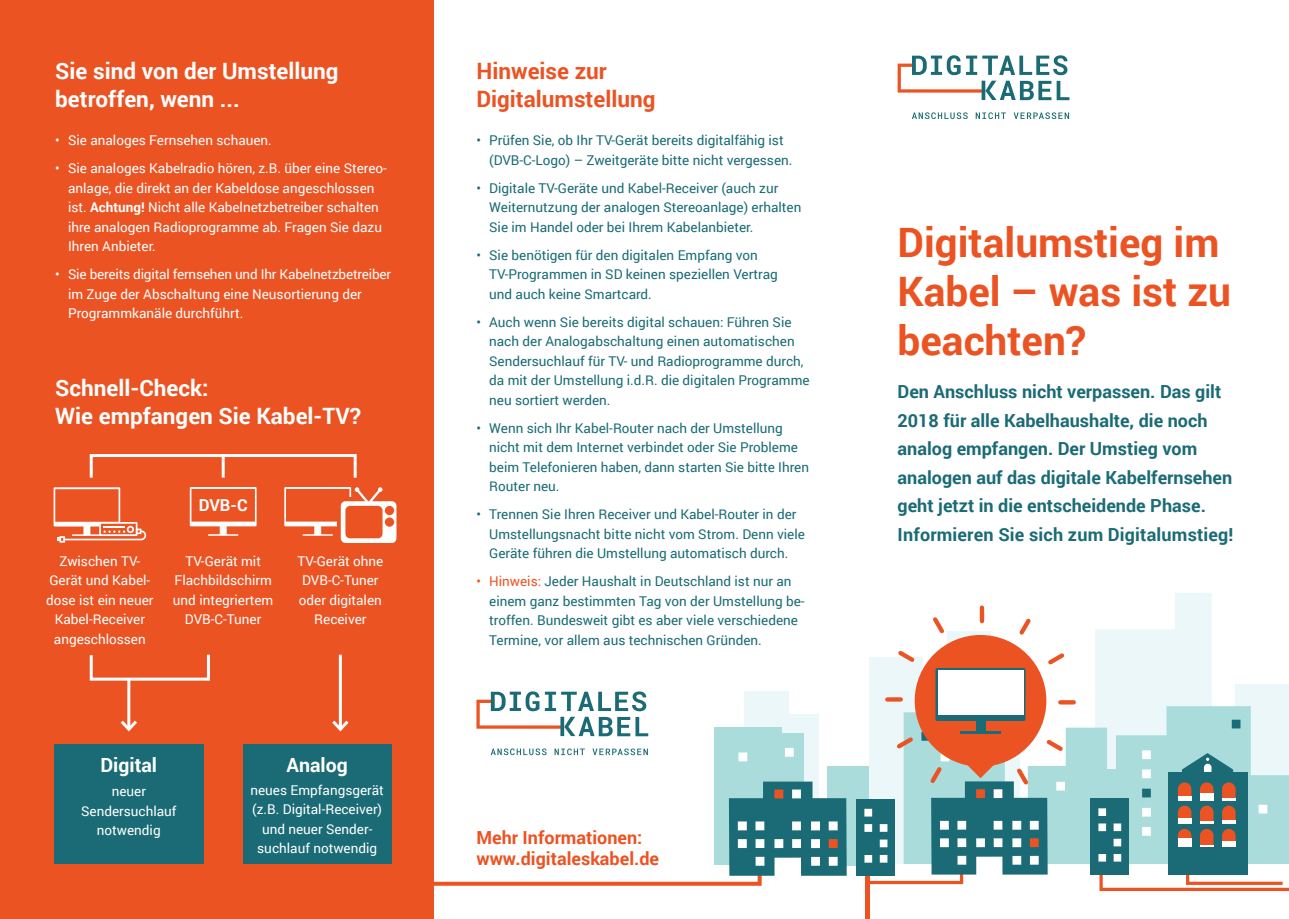
<style>
.page{position:relative;width:1289px;height:919px;background:#fff}
.page>*{position:absolute;margin:0;border:0;box-sizing:border-box;transform-origin:0 0}
.t1{font:700 40.5px/48.6px "Roboto";color:#ec5323}
.t2{font:700 22.5px/28.5px "Roboto";color:#fff}
.t3{font:700 22.5px/28.5px "Roboto";color:#ec5323}
.t4{font:700 19.5px "Roboto";color:#fff}
.t5{font:700 18px/28.5px "Roboto";color:#1a6b75}
.t6{font:700 18px/21.6px "Roboto";color:#ec5323}
.t7{font:700 16.5px "Roboto";color:#fff}
.t8{font:13.5px/19.5px "Roboto";color:#1a6b75}
.t9{font:13.5px/19.5px "Roboto";color:#fff;text-align:center}
.s1{font-weight:700}
.s2{color:#ec5323}
</style>
<div class="page">
<div style="left:0;top:0;width:433px;height:918px;background:#ec5323"></div>
<svg style="left:868px;top:593px;width:420px;height:297px"></svg>
<hr style="left:865px;top:873px;width:4px;height:45px;background:#ec5323">
<div style="left:744px;top:691px;width:45px;height:174px;background:#ebf7f8"></div>
<div style="left:789px;top:714px;width:29px;height:151px;background:#ebf7f8"></div>
<div style="left:714px;top:727px;width:67px;height:138px;background:#abdcdc"></div>
<div style="left:767px;top:733px;width:36px;height:132px;background:#abdcdc"></div>
<div style="left:826px;top:765px;width:42px;height:100px;background:#abdcdc"></div>
<svg style="left:329px;top:781px;width:517px;height:104px"></svg>
<div style="left:774px;top:857px;width:27px;height:19px;background:#fff"></div>
<div style="left:737px;top:821px;width:9px;height:9px;background:#fff"></div>
<div style="left:738px;top:839px;width:8px;height:9px;background:#fff"></div>
<div style="left:738px;top:856px;width:8px;height:9px;background:#1a6b75"></div>
<div style="left:755px;top:821px;width:9px;height:9px;background:#fff"></div>
<div style="left:738px;top:752px;width:9px;height:9px;background:#fff"></div>
<div style="left:785px;top:747px;width:8px;height:9px;background:#fff"></div>
<div style="left:755px;top:839px;width:9px;height:8px;background:#fff"></div>
<div style="left:755px;top:856px;width:9px;height:9px;background:#fff"></div>
<div style="left:774px;top:821px;width:9px;height:9px;background:#1a6b75"></div>
<div style="left:774px;top:839px;width:9px;height:9px;background:#fff"></div>
<div style="left:792px;top:821px;width:9px;height:9px;background:#fff"></div>
<div style="left:774px;top:789px;width:9px;height:9px;background:#ec5323"></div>
<div style="left:792px;top:789px;width:9px;height:9px;background:#fff"></div>
<div style="left:792px;top:839px;width:9px;height:8px;background:#fff"></div>
<div style="left:811px;top:821px;width:9px;height:9px;background:#fff"></div>
<div style="left:811px;top:839px;width:9px;height:9px;background:#fff"></div>
<div style="left:811px;top:856px;width:9px;height:9px;background:#fff"></div>
<div style="left:828px;top:821px;width:9px;height:9px;background:#fff"></div>
<div style="left:828px;top:839px;width:9px;height:9px;background:#ec5323"></div>
<div style="left:828px;top:856px;width:9px;height:9px;background:#fff"></div>
<div style="left:856px;top:798px;width:39px;height:77px;background:#1a6b75"></div>
<div style="left:864px;top:854px;width:8px;height:8px;background:#fff"></div>
<div style="left:879px;top:839px;width:8px;height:8px;background:#fff"></div>
<div style="left:879px;top:854px;width:8px;height:8px;background:#fff"></div>
<div style="left:864px;top:808px;width:8px;height:8px;background:#fff"></div>
<div style="left:864px;top:824px;width:8px;height:7px;background:#fff"></div>
<div style="left:879px;top:824px;width:8px;height:7px;background:#fff"></div>
<svg style="left:89px;top:654px;width:121px;height:28px"></svg>
<div style="left:90px;top:454px;width:266px;height:25px;border:3px solid #fff"></div>
<hr style="left:222px;top:456px;width:3px;height:21px;background:#fff">
<hr style="left:339px;top:654px;width:3px;height:75px;background:#fff">
<svg style="left:332px;top:717px;width:17px;height:15px"></svg>
<hr style="left:127px;top:679px;width:3px;height:50px;background:#fff">
<svg style="left:120px;top:717px;width:17px;height:15px"></svg>
<div style="left:243px;top:744px;width:148px;height:119px;background:#1a6b75"></div>
<div style="left:54px;top:744px;width:149px;height:119px;background:#1a6b75"></div>
<svg style="left:190px;top:487px;width:67px;height:48px"></svg>
<svg style="left:54px;top:487px;width:92px;height:55px"></svg>
<svg style="left:284px;top:487px;width:112px;height:56px"></svg>
<svg style="left:476px;top:691px;width:172px;height:64px"></svg>
<svg style="left:897px;top:55px;width:172px;height:64px"></svg>
<h2 class="t2" style="left:55px;top:56px;width:285px">Sie sind von der Umstellung betroffen, wenn ...</h2>
<p class="t9" style="left:55px;top:130px;width:218px">• Sie analoges Fernsehen schauen.</p>
<p class="t9" style="left:68px;top:158px;width:320px;text-align:left;text-indent:-13px">• Sie analoges Kabelradio hören, z.B. über eine Stereo&shy;anlage, die direkt an der Kabeldose angeschlossen ist. <span class="s1">Achtung!</span> Nicht alle Kabelnetzbetreiber schalten ihre analogen Radioprogramme ab. Fragen Sie dazu Ihren Anbieter.</p>
<p class="t9" style="left:68px;top:264px;width:324px;text-align:left;text-indent:-13px">• Sie bereits digital fernsehen und Ihr Kabelnetzbetreiber im Zuge der Abschaltung eine Neusortierung der<br>Programmkanäle durchführt.</p>
<h2 class="t2" style="left:55px;top:372px;width:307px">Schnell-Check:<br>Wie empfangen Sie Kabel-TV?</h2>
<p class="t7" style="left:199px;top:493px;width:50px">DVB-C</p>
<p class="t9" style="left:46px;top:550px;width:109px">Zwischen TV-<br>Gerät und Kabel&shy;dose ist ein neuer<br>Kabel-Receiver angeschlossen</p>
<p class="t9" style="left:297px;top:550px;width:87px">TV-Gerät ohne<br>DVB-C-Tuner oder digitalen<br>Receiver</p>
<p class="t9" style="left:173px;top:550px;width:102px">TV-Gerät mit<br>Flachbildschirm und integriertem<br>DVB-C-Tuner</p>
<h3 class="t4" style="left:100px;top:751px;width:58px">Digital</h3>
<p class="t9" style="left:81px;top:781px;width:97px">neuer<br>Sendersuchlauf notwendig</p>
<h3 class="t4" style="left:286px;top:751px;width:63px">Analog</h3>
<p class="t9" style="left:250px;top:779px;width:135px">neues Empfangsgerät (z.B. Digital-Receiver) und neuer Sender&shy;suchlauf notwendig</p>
<h2 class="t3" style="left:476px;top:56px;width:180px">Hinweise zur<br>Digitalumstellung</h2>
<p class="t8" style="left:489px;top:130px;width:305px;text-indent:-13px">• Prüfen Sie, ob Ihr TV-Gerät bereits digitalfähig ist (DVB-C-Logo) – Zweitgeräte bitte nicht vergessen.</p>
<p class="t8" style="left:489px;top:178px;width:313px;text-indent:-13px">• Digitale TV-Geräte und Kabel-Receiver (auch zur<br>Weiternutzung der analogen Stereoanlage) erhalten<br>Sie im Handel oder bei Ihrem Kabelanbieter.</p>
<p class="t8" style="left:489px;top:245px;width:290px;text-indent:-13px">• Sie benötigen für den digitalen Empfang von<br>TV-Programmen in SD keinen speziellen Vertrag und auch keine Smartcard.</p>
<p class="t8" style="left:489px;top:312px;width:322px;text-indent:-13px">• Auch wenn Sie bereits digital schauen: Führen Sie nach der Analogabschaltung einen automatischen Sendersuchlauf für TV- und Radioprogramme durch, da mit der Umstellung i.d.R. die digitalen Programme neu sortiert werden.</p>
<p class="t8" style="left:489px;top:418px;width:321px;text-indent:-13px">• Wenn sich Ihr Kabel-Router nach der Umstellung nicht mit dem Internet verbindet oder Sie Probleme beim Telefonieren haben, dann starten Sie bitte Ihren Router neu.</p>
<p class="t8" style="left:489px;top:504px;width:317px;text-indent:-13px">• Trennen Sie Ihren Receiver und Kabel-Router in der<br>Umstellungsnacht bitte nicht vom Strom. Denn viele<br>Geräte führen die Umstellung automatisch durch.</p>
<p class="t8" style="left:489px;top:571px;width:317px;text-indent:-13px"><span class="s2">• Hinweis:</span> Jeder Haushalt in Deutschland ist nur an einem ganz bestimmten Tag von der Umstellung be&shy;troffen. Bundesweit gibt es aber viele verschiedene Termine, vor allem aus technischen Gründen.</p>
<h3 class="t6" style="left:476px;top:825px;width:184px">Mehr Informationen: www.digitaleskabel.de</h3>
<h1 class="t1" style="left:897px;top:217px;width:335px">Digitalumstieg im<br>Kabel – was ist zu beachten?</h1>
<p class="t5" style="left:897px;top:377px;width:337px">Den Anschluss nicht verpassen. Das gilt 2018 für alle Kabelhaushalte, die noch analog empfangen. Der Umstieg vom analogen auf das digitale Kabelfernsehen geht jetzt in die entscheidende Phase.<br>Informieren Sie sich zum Digitalumstieg!</p>
</div>
